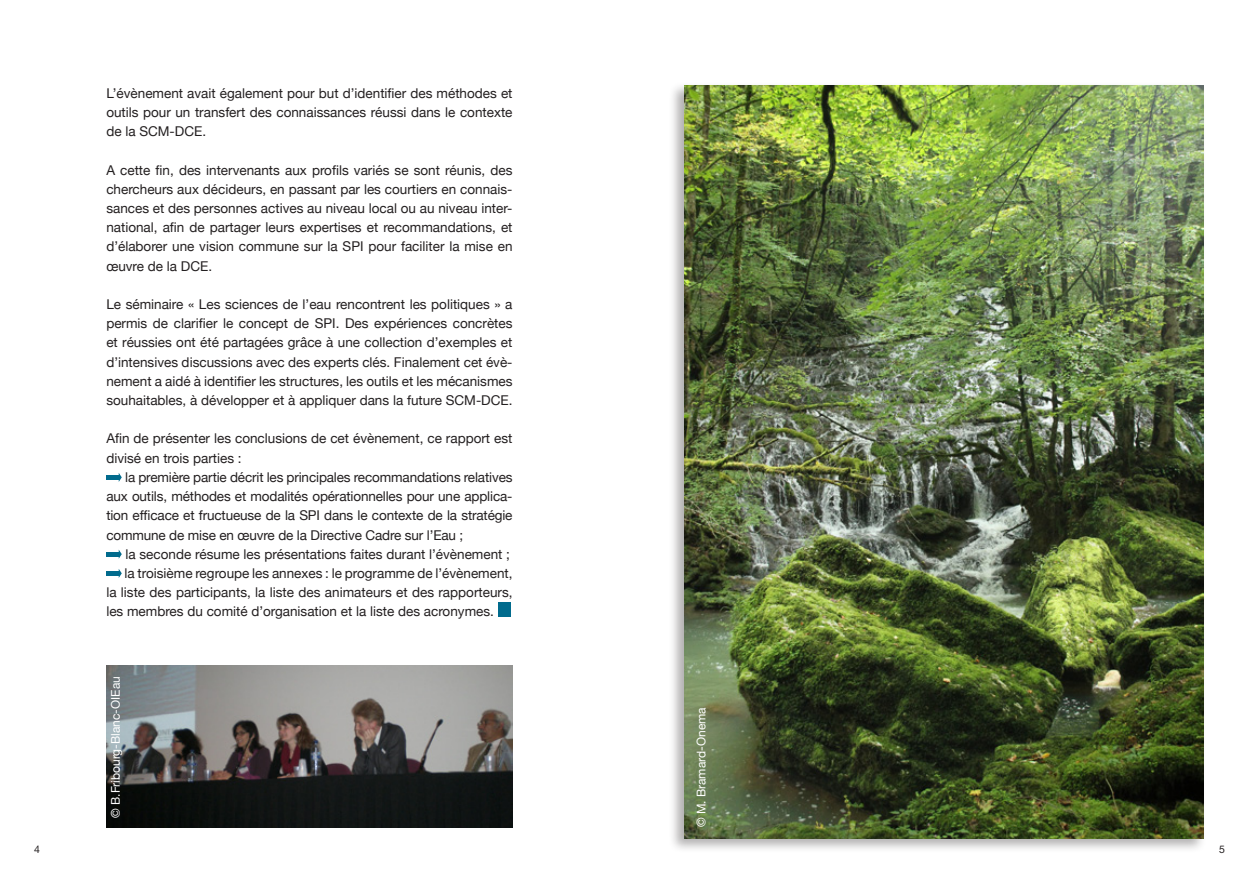
<style>
.page{position:relative;width:1259px;height:893px;background:#fff}
.page>*{position:absolute;margin:0;border:0;box-sizing:border-box;transform-origin:0 0}
.t1{font:13.5px/19.2px "Helvetica Neue";color:#231f20;text-align:justify}
.t2{font:12px "Helvetica Neue";color:#fff}
.t3{font:10.5px "Helvetica Neue";color:#231f20}
</style>
<div class="page">
<div style="left:669px;top:81px;width:537px;height:772px;background:#231f20;opacity:.35"></div>
<img style="left:685px;top:85px;width:518px;height:754px">
<div style="left:106px;top:475px;width:13px;height:5px;background:#016b8d"></div>
<svg style="left:119px;top:473px;width:3px;height:9px"></svg>
<div style="left:106px;top:552px;width:13px;height:5px;background:#016b8d"></div>
<svg style="left:119px;top:550px;width:3px;height:8px"></svg>
<div style="left:106px;top:571px;width:13px;height:5px;background:#016b8d"></div>
<svg style="left:119px;top:569px;width:3px;height:9px"></svg>
<div style="left:498px;top:602px;width:12px;height:14px;background:#016b8d"></div>
<img style="left:106px;top:665px;width:406px;height:162px">
<p class="t3" style="left:34px;top:843px;width:7px">4</p>
<p class="t1" style="left:106px;top:83px;width:408px">L’évènement avait également pour but d’identifier des méthodes et outils pour un transfert des connaissances réussi dans le contexte de la SCM-DCE.</p>
<p class="t1" style="left:106px;top:160px;width:408px">A cette fin, des intervenants aux profils variés se sont réunis, des chercheurs aux décideurs, en passant par les courtiers en connais&shy;sances et des personnes actives au niveau local ou au niveau inter&shy;national, afin de partager leurs expertises et recommandations, et d’élaborer une vision commune sur la SPI pour faciliter la mise en œuvre de la DCE.</p>
<p class="t1" style="left:106px;top:294px;width:408px">Le séminaire « Les sciences de l’eau rencontrent les politiques » a permis de clarifier le concept de SPI. Des expériences concrètes et réussies ont été partagées grâce à une collection d’exemples et d’intensives discussions avec des experts clés. Finalement cet évè&shy;nement a aidé à identifier les structures, les outils et les mécanismes souhaitables, à développer et à appliquer dans la future SCM-DCE.</p>
<p class="t1" style="left:106px;top:429px;width:408px">Afin de présenter les conclusions de cet évènement, ce rapport est divisé en trois parties :</p>
<p class="t1" style="left:106px;top:467px;width:408px;text-indent:19px">la première partie décrit les principales recommandations relatives aux outils, méthodes et modalités opérationnelles pour une applica&shy;tion efficace et fructueuse de la SPI dans le contexte de la stratégie commune de mise en œuvre de la Directive Cadre sur l’Eau ;</p>
<p class="t1" style="left:125px;top:544px;width:386px">la seconde résume les présentations faites durant l’évènement ;</p>
<p class="t1" style="left:125px;top:563px;width:389px">la troisième regroupe les annexes : le programme de l’évènement,</p>
<p class="t1" style="left:106px;top:583px;width:408px">la liste des participants, la liste des animateurs et des rapporteurs,</p>
<p class="t1" style="left:106px;top:602px;width:389px">les membres du comité d’organisation et la liste des acronymes.</p>
<p class="t2" style="left:108px;top:818px;width:143px;rotate:-90deg">© B.Fribourg-Blanc-OIEau</p>
<p class="t2" style="left:694px;top:827px;width:121px;rotate:-90deg">© M. Bramard-Onema</p>
<p class="t3" style="left:1219px;top:843px;width:7px">5</p>
</div>
